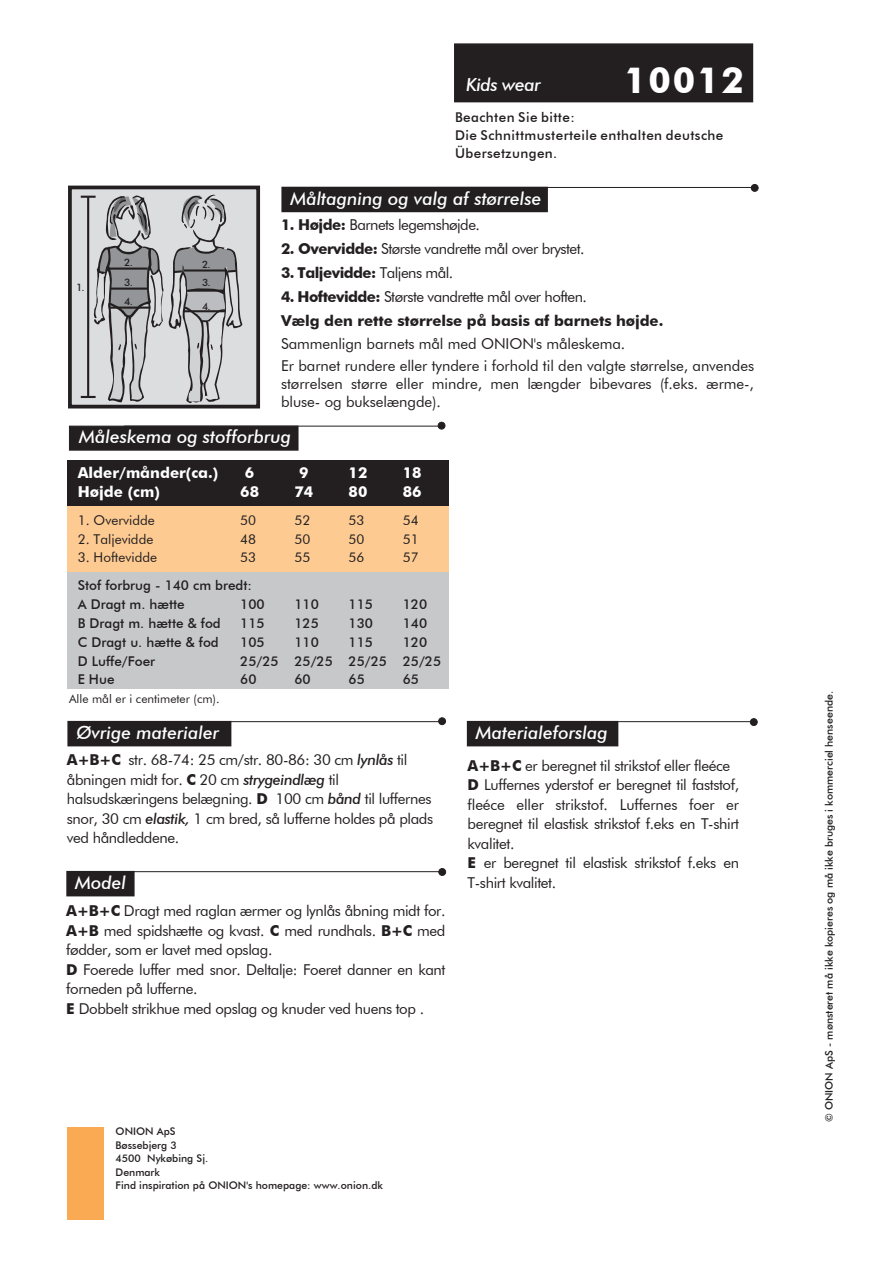
<style>
.page{position:relative;width:893px;height:1263px;background:#fff}
.page>*{position:absolute;margin:0;border:0;box-sizing:border-box;transform-origin:0 0}
.t1{font:700 36px "Futura BT";letter-spacing:.05em;color:#fff}
.t2{font:italic 500 18px "Futura BT";color:#fff}
.t3{font:italic 500 18px "Futura BT";letter-spacing:-.025em;color:#fff}
.t4{font:15px/19.5px "Futura BT";letter-spacing:-.025em;color:#231f20}
.t5{font:15px/22.5px "Futura BT";letter-spacing:-.005em;color:#231f20}
.t6{font:700 15px/24px "Futura BT";letter-spacing:-.005em;color:#231f20}
.t7{font:700 15px "Futura BT";color:#fff}
.t8{font:700 15px "Futura BT";letter-spacing:-.035em;color:#231f20}
.t9{font:500 13.5px/18.8px "Futura BT";color:#231f20}
.t10{font:500 13.5px/18px "Futura BT";letter-spacing:.03em;color:#231f20}
.t11{font:13.5px "Futura BT";color:#231f20}
.t12{font:12px "Futura BT";color:#231f20}
.t13{font:500 10.5px/13.5px "Futura BT";color:#231f20}
.t14{font:500 10.2px/20px "Futura BT";color:#231f20}
.t15{font:500 10.05px/17.5px "Futura BT";color:#231f20}
.s1{font-weight:700}
.s2{font-weight:400}
.s3{font-weight:500;font-style:italic}
</style>
<div class="page">
<div style="left:454px;top:43px;width:299px;height:59px;background:#231f20;border:2px solid #231f20"></div>
<div style="left:68px;top:186px;width:192px;height:222px;background:#dcdddf;border:4px solid #231f20"></div>
<div style="left:281px;top:187px;width:267px;height:25px;background:#231f20"></div>
<hr style="left:399px;top:187px;width:355px;height:1px;background:#231f20">
<div style="left:751px;top:184px;width:7px;height:7px;background:#231f20;border-radius:50%"></div>
<div style="left:751px;top:184px;width:7px;height:8px;border:1px solid #231f20;border-radius:50%"></div>
<div style="left:69px;top:426px;width:229px;height:24px;background:#231f20"></div>
<hr style="left:124px;top:426px;width:316px;height:1px;background:#231f20">
<div style="left:438px;top:422px;width:7px;height:7px;background:#231f20;border-radius:50%"></div>
<div style="left:438px;top:422px;width:7px;height:7px;border:1px solid #231f20;border-radius:50%"></div>
<div style="left:67px;top:1127px;width:37px;height:92px;background:#f9aa53"></div>
<div style="left:67px;top:721px;width:164px;height:25px;background:#231f20"></div>
<hr style="left:225px;top:721px;width:218px;height:1px;background:#231f20">
<div style="left:439px;top:718px;width:7px;height:7px;background:#231f20;border-radius:50%"></div>
<div style="left:438px;top:717px;width:8px;height:8px;border:1px solid #231f20;border-radius:50%"></div>
<div style="left:66px;top:871px;width:69px;height:25px;background:#231f20"></div>
<hr style="left:125px;top:871px;width:316px;height:1px;background:#231f20">
<div style="left:439px;top:868px;width:7px;height:7px;background:#231f20;border-radius:50%"></div>
<div style="left:438px;top:868px;width:8px;height:8px;border:1px solid #231f20;border-radius:50%"></div>
<div style="left:67px;top:503px;width:382px;height:72px;background:#fdca92"></div>
<div style="left:67px;top:572px;width:382px;height:117px;background:#c7c8ca"></div>
<div style="left:67px;top:460px;width:382px;height:45px;background:#231f20"></div>
<div style="left:467px;top:721px;width:151px;height:25px;background:#231f20"></div>
<div style="left:750px;top:719px;width:7px;height:6px;background:#231f20;border-radius:50%"></div>
<div style="left:750px;top:718px;width:7px;height:8px;border:1px solid #231f20;border-radius:50%"></div>
<hr style="left:540px;top:721px;width:211px;height:1px;background:#231f20">
<svg style="left:81px;top:194px;width:161px;height:209px"></svg>
<hr style="left:87px;top:197px;width:2px;height:199px;background:#231f20">
<p class="t3" style="left:466px;top:74px;width:76px">Kids wear</p>
<h1 class="t1" style="left:624px;top:58px;width:121px">10012</h1>
<p class="t10" style="left:455px;top:108px;width:270px">Beachten Sie bitte:<br>Die Schnittmusterteile enthalten deutsche<br>Übersetzungen.</p>
<p class="t14" style="left:76px;top:277px;width:10px">1.</p>
<p class="t14" style="left:124px;top:252px;width:10px">2.<br>3.</p>
<p class="t14" style="left:124px;top:291px;width:10px">4.</p>
<p class="t15" style="left:202px;top:256px;width:10px">2.<br>3.</p>
<p class="t15" style="left:202px;top:297px;width:10px">4.</p>
<p class="t2" style="left:290px;top:187px;width:252px">Måltagning og valg af størrelse</p>
<p class="t4" style="left:281px;top:215px;width:200px"><span class="s1">1. Højde:</span> Barnets legemshøjde.</p>
<p class="t4" style="left:281px;top:239px;width:305px"><span class="s1">2. Overvidde:</span> Største vandrette mål over brystet.</p>
<p class="t8" style="left:281px;top:264px;width:174px">3. Taljevidde: <span class="s2">Taljens mål.</span></p>
<p class="t6" style="left:281px;top:285px;width:384px">4. Hoftevidde: <span class="s2">Største vandrette mål over hoften.<br></span>Vælg den rette størrelse på basis af barnets højde.</p>
<p class="t5" style="left:281px;top:332px;width:475px">Sammenlign barnets mål med ONION's måleskema.<br>Er barnet rundere eller tyndere i forhold til den valgte størrelse, anvendes</p>
<p class="t5" style="left:281px;top:375px;width:474px;line-height:18px">størrelsen større eller mindre, men længder bibevares (f.eks. ærme-, bluse- og bukselængde).</p>
<p class="t2" style="left:79px;top:426px;width:214px">Måleskema og stofforbrug</p>
<p class="t7" style="left:78px;top:463px;width:142px">Alder/månder(ca.)</p>
<p class="t7" style="left:245px;top:463px;width:11px">6</p>
<p class="t7" style="left:299px;top:463px;width:11px">9</p>
<p class="t7" style="left:349px;top:463px;width:20px">12</p>
<p class="t7" style="left:403px;top:463px;width:20px">18</p>
<p class="t7" style="left:78px;top:482px;width:84px">Højde (cm)</p>
<p class="t7" style="left:240px;top:482px;width:20px">68</p>
<p class="t7" style="left:294px;top:482px;width:20px">74</p>
<p class="t7" style="left:349px;top:482px;width:20px">80</p>
<p class="t7" style="left:403px;top:482px;width:20px">86</p>
<p class="t11" style="left:78px;top:512px;width:79px">1. Overvidde</p>
<p class="t11" style="left:240px;top:512px;width:17px">50</p>
<p class="t11" style="left:294px;top:512px;width:17px">52</p>
<p class="t11" style="left:349px;top:512px;width:17px">53</p>
<p class="t11" style="left:403px;top:512px;width:17px">54</p>
<p class="t11" style="left:78px;top:531px;width:77px">2. Taljevidde</p>
<p class="t11" style="left:240px;top:531px;width:17px">48</p>
<p class="t11" style="left:294px;top:531px;width:17px">50</p>
<p class="t11" style="left:349px;top:531px;width:17px">50</p>
<p class="t11" style="left:403px;top:531px;width:17px">51</p>
<p class="t11" style="left:78px;top:549px;width:81px">3. Hoftevidde</p>
<p class="t11" style="left:240px;top:549px;width:17px">53</p>
<p class="t11" style="left:294px;top:549px;width:17px">55</p>
<p class="t11" style="left:349px;top:549px;width:17px">56</p>
<p class="t11" style="left:403px;top:549px;width:17px">57</p>
<p class="t9" style="left:78px;top:576px;width:176px">Stof forbrug - 140 cm bredt:<br>A Dragt m. hætte</p>
<p class="t9" style="left:240px;top:595px;width:26px">100</p>
<p class="t9" style="left:294px;top:595px;width:26px">110</p>
<p class="t9" style="left:349px;top:595px;width:26px">115</p>
<p class="t9" style="left:403px;top:595px;width:26px">120</p>
<p class="t9" style="left:78px;top:614px;width:145px">B Dragt m. hætte &amp; fod</p>
<p class="t9" style="left:240px;top:614px;width:26px">115</p>
<p class="t9" style="left:294px;top:614px;width:26px">125</p>
<p class="t9" style="left:349px;top:614px;width:26px">130</p>
<p class="t9" style="left:403px;top:614px;width:26px">140</p>
<p class="t9" style="left:78px;top:632px;width:143px">C Dragt u. hætte &amp; fod</p>
<p class="t9" style="left:240px;top:632px;width:26px">105</p>
<p class="t9" style="left:294px;top:632px;width:26px">110</p>
<p class="t9" style="left:349px;top:632px;width:26px">115</p>
<p class="t9" style="left:403px;top:632px;width:26px">120</p>
<p class="t9" style="left:78px;top:651px;width:79px">D Luffe/Foer</p>
<p class="t9" style="left:240px;top:651px;width:202px">25/25 25/25 25/25 25/25</p>
<p class="t9" style="left:78px;top:670px;width:38px">E Hue</p>
<p class="t9" style="left:240px;top:670px;width:18px">60</p>
<p class="t9" style="left:294px;top:670px;width:18px">60</p>
<p class="t9" style="left:349px;top:670px;width:18px">65</p>
<p class="t9" style="left:403px;top:670px;width:18px">65</p>
<p class="t12" style="left:69px;top:692px;width:152px">Alle mål er i centimeter (cm).</p>
<p class="t2" style="left:76px;top:721px;width:144px">Øvrige materialer</p>
<p class="t4" style="left:67px;top:750px;width:368px"><span class="s1">A+B+C</span> str. 68-74: 25 cm/str. 80-86: 30 cm <span class="s3">lynlås</span> til åbningen midt for. <span class="s1">C</span> 20 cm <span class="s3">strygeindlæg</span> til halsudskæringens belægning. <span class="s1">D</span> 100 cm <span class="s3">bånd</span> til luffernes snor, 30 cm <span class="s3">elastik,</span> 1 cm bred, så lufferne holdes på plads ved håndleddene.</p>
<p class="t2" style="left:75px;top:871px;width:52px">Model</p>
<p class="t4" style="left:66px;top:901px;width:381px"><span class="s1">A+B+C</span> Dragt med raglan ærmer og lynlås åbning midt for.<br><span class="s1">A+B</span> med spidshætte og kvast. <span class="s1">C</span> med rundhals. <span class="s1">B+C</span> med fødder, som er lavet med opslag.<br><span class="s1">D</span> Foerede luffer med snor. Deltalje: Foeret danner en kant forneden på lufferne.<br><span class="s1">E</span> Dobbelt strikhue med opslag og knuder ved huens top .</p>
<p class="t2" style="left:476px;top:721px;width:133px">Materialeforslag</p>
<p class="t4" style="left:468px;top:756px;width:273px"><span class="s1">A+B+C</span> er beregnet til strikstof eller fleéce <span class="s1">D</span> Luffernes yderstof er beregnet til faststof, fleéce eller strikstof. Luffernes foer er beregnet til elastisk strikstof f.eks en T-shirt kvalitet.<br><span class="s1">E</span> er beregnet til elastisk strikstof f.eks en T-shirt kvalitet.</p>
<p class="t13" style="left:116px;top:1125px;width:269px">ONION ApS<br>Bøssebjerg 3<br>4500 Nykøbing Sj.<br>Denmark<br>Find inspiration på ONION's homepage: www.onion.dk</p>
<p class="t13" style="left:822px;top:1122px;width:433px;rotate:-90deg">© ONION ApS - mønsteret må ikke kopieres og må ikke bruges i kommerciel henseende.</p>
</div>
